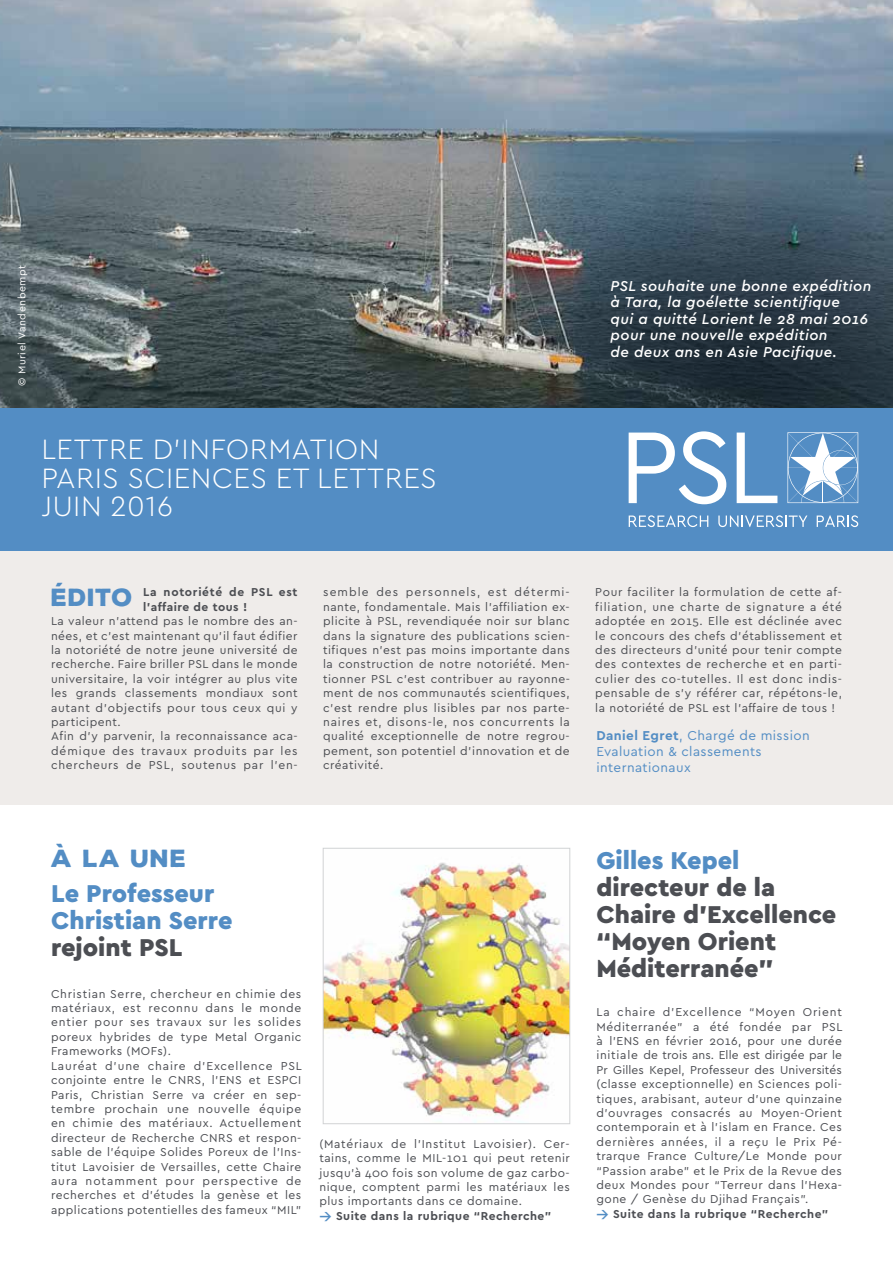
<style>
.page{position:relative;width:893px;height:1263px;background:#fff}
.page>*{position:absolute;margin:0;border:0;box-sizing:border-box;transform-origin:0 0}
.t1{font:300 29.25px/28.5px "Cera PRO";letter-spacing:.02em;color:#fff}
.t2{font:900 25.5px/27px "Cera PRO";color:#4c4e53}
.t3{font:900 25.5px/27px "Cera PRO";color:#538dc4}
.t4{font:900 24px "Nexa Rust Sans";letter-spacing:.01em;color:#538dc4}
.t5{font:italic 500 15px/16.5px "Cera PRO";letter-spacing:.03em;color:#fff}
.t6{font:13.5px/16.2px "Cera PRO";letter-spacing:.03em;color:#538dc4}
.t7{font:12px/14.4px "Cera PRO";letter-spacing:.04em;color:#4c4e53}
.t8{font:700 12px/14.4px "Cera PRO";letter-spacing:.05em;color:#4c4e53}
.t9{font:10.5px "Cera PRO";letter-spacing:.05em;color:#fff}
.s1{font-weight:700}
.s2{font-family:"DIN";font-weight:700;color:#538dc4}
</style>
<div class="page">
<img style="left:0;top:0;width:893px;height:408px">
<svg style="left:544px;top:176px;width:349px;height:232px;background:#394954"></svg>
<div style="left:0;top:491px;width:893px;height:314px;background:#efecea"></div>
<div style="left:0;top:408px;width:893px;height:143px;background:#538dc4"></div>
<svg style="left:787px;top:432px;width:72px;height:71px"></svg>
<svg style="left:629px;top:515px;width:79px;height:12px"></svg>
<svg style="left:718px;top:515px;width:89px;height:12px"></svg>
<svg style="left:817px;top:515px;width:41px;height:12px"></svg>
<svg style="left:629px;top:431px;width:97px;height:73px"></svg>
<svg style="left:737px;top:433px;width:40px;height:70px"></svg>
<img style="left:325px;top:862px;width:243px;height:260px">
<div style="left:323px;top:848px;width:247px;height:276px;border:1px solid #d1d3d4"></div>
<p class="t9" style="left:15px;top:386px;width:123px;rotate:-90deg">© Muriel Vandenbempt</p>
<h1 class="t1" style="left:41px;top:434px;width:397px">LETTRE D’INFORMATION<br>PARIS SCIENCES ET LETTRES<br>JUIN 2016</h1>
<p class="t5" style="left:611px;top:277px;width:262px">PSL souhaite une bonne expédition à Tara, la goélette scientifique<br>qui a quitté Lorient le 28 mai 2016 pour une nouvelle expédition<br>de deux ans en Asie Pacifique.</p>
<h3 class="t4" style="left:51px;top:581px;width:83px">Édito</h3>
<p class="t8" style="left:143px;top:585px;width:156px">La notoriété de PSL est l’affaire de tous !</p>
<p class="t7" style="left:51px;top:613px;width:248px">La valeur n’attend pas le nombre des an&shy;nées, et c’est maintenant qu’il faut édifier la notoriété de notre jeune université de recherche. Faire briller PSL dans le monde universitaire, la voir intégrer au plus vite les grands classements mondiaux sont autant d’objectifs pour tous ceux qui y participent.<br>Afin d’y parvenir, la reconnaissance aca&shy;démique des travaux produits par les chercheurs de PSL, soutenus par l’en-</p>
<p class="t7" style="left:323px;top:585px;width:248px;text-align:justify">semble des personnels, est détermi&shy;nante, fondamentale. Mais l’affiliation ex&shy;plicite à PSL, revendiquée noir sur blanc dans la signature des publications scien&shy;tifiques n’est pas moins importante dans la construction de notre notoriété. Men&shy;tionner PSL c’est contribuer au rayonne&shy;ment de nos communautés scientifiques, c’est rendre plus lisibles par nos parte&shy;naires et, disons-le, nos concurrents la qualité exceptionnelle de notre regrou&shy;pement, son potentiel d’innovation et de créativité.</p>
<p class="t7" style="left:595px;top:585px;width:248px;text-align:justify">Pour faciliter la formulation de cette af&shy;filiation, une charte de signature a été adoptée en 2015. Elle est déclinée avec le concours des chefs d’établissement et des directeurs d’unité pour tenir compte des contextes de recherche et en parti&shy;culier des co-tutelles. Il est donc indis&shy;pensable de s’y référer car, répétons-le, la notoriété de PSL est l’affaire de tous !</p>
<p class="t6" style="left:596px;top:727px;width:215px"><span class="s1">Daniel Egret</span>, Chargé de mission<br>Evaluation &amp; classements internationaux</p>
<h3 class="t4" style="left:51px;top:842px;width:137px">à LA UNE</h3>
<h2 class="t3" style="left:51px;top:879px;width:183px">Le Professeur<br>Christian Serre</h2>
<h2 class="t2" style="left:51px;top:933px;width:133px">rejoint PSL</h2>
<p class="t7" style="left:51px;top:986px;width:252px">Christian Serre, chercheur en chimie des matériaux, est reconnu dans le monde entier pour ses travaux sur les solides poreux hybrides de type Metal Organic Frameworks (MOFs).<br>Lauréat d’une chaire d’Excellence PSL conjointe entre le CNRS, l’ENS et ESPCI Paris, Christian Serre va créer en sep&shy;tembre prochain une nouvelle équipe en chimie des matériaux. Actuellement directeur de Recherche CNRS et respon&shy;sable de l’équipe Solides Poreux de l’Ins&shy;titut Lavoisier de Versailles, cette Chaire aura notamment pour perspective de recherches et d’études la genèse et les applications potentielles des fameux “MIL”</p>
<p class="t7" style="left:319px;top:1136px;width:252px">(Matériaux de l’Institut Lavoisier). Cer&shy;tains, comme le MIL-101 qui peut retenir jusqu’à 400 fois son volume de gaz carbo&shy;nique, comptent parmi les matériaux les plus importants dans ce domaine.<br><span class="s2">&gt;</span> <span class="s1">Suite dans la rubrique “Recherche”</span></p>
<h2 class="t3" style="left:596px;top:846px;width:145px">Gilles Kepel</h2>
<h2 class="t2" style="left:596px;top:873px;width:241px">directeur de la<br>Chaire d’Excellence “Moyen Orient<br>Méditerranée”</h2>
<p class="t7" style="left:596px;top:1004px;width:248px">La chaire d’Excellence “Moyen Orient Méditerranée” a été fondée par PSL à l’ENS en février 2016, pour une durée initiale de trois ans. Elle est dirigée par le Pr Gilles Kepel, Professeur des Universités (classe exceptionnelle) en Sciences poli&shy;tiques, arabisant, auteur d’une quinzaine d’ouvrages consacrés au Moyen-Orient contemporain et à l’islam en France. Ces dernières années, il a reçu le Prix Pé&shy;trarque France Culture/Le Monde pour “Passion arabe” et le Prix de la Revue des deux Mondes pour “Terreur dans l’Hexa&shy;gone / Genèse du Djihad Français”.<br><span class="s2">&gt;</span> <span class="s1">Suite dans la rubrique “Recherche”</span></p>
</div>
